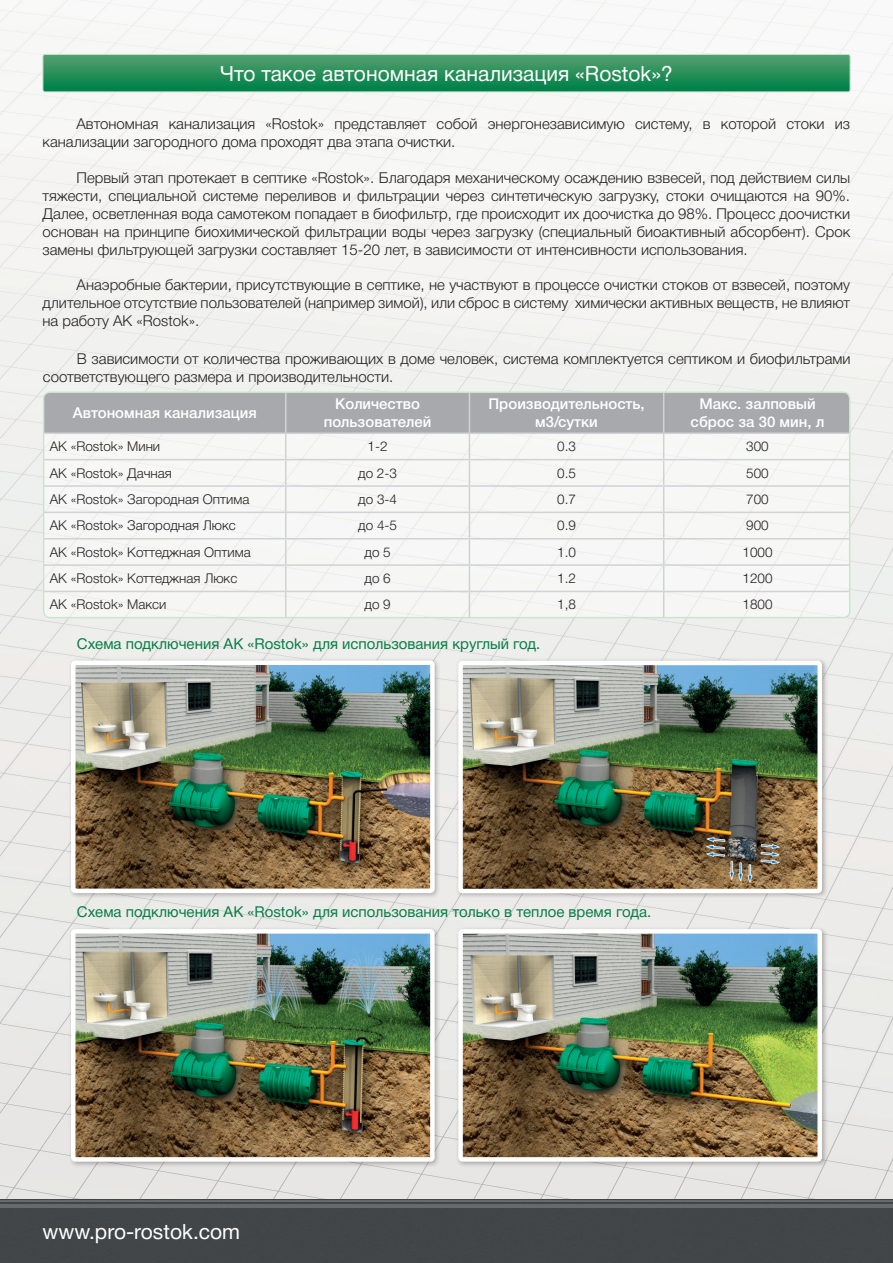
<style>
.page{position:relative;width:893px;height:1263px;background:#fff}
.page>*{position:absolute;margin:0;border:0;box-sizing:border-box;transform-origin:0 0}
.t1{font:21px "Helvetica Neue Cyr";color:#fff}
.t2{font:300 15px/18px "Helvetica Neue Cyr";color:#231f20}
.t3{font:15px "Helvetica Neue Cyr";color:#077e47}
.t4{font:500 15px/18px "Helvetica Neue Cyr";color:#fff;text-align:center}
.t5{font:300 13.5px "Helvetica Neue Cyr";color:#231f20}
</style>
<div class="page">
<img style="left:0;top:0;width:893px;height:1199px">
<div style="left:0;top:1199px;width:893px;height:64px;background:#424548"></div>
<hr style="left:0;top:1204px;width:893px;height:4px;background:#676a6b">
<hr style="left:0;top:1200px;width:893px;height:2px;background:#fff">
<svg style="left:43px;top:54px;width:807px;height:38px;background:#288f5b"></svg>
<div style="left:43px;top:54px;width:807px;height:38px;border:1px solid #c9e5cd;border-radius:2px"></div>
<div style="left:68px;top:657px;width:372px;height:242px;background:#231f20;opacity:.3"></div>
<img style="left:76px;top:665px;width:354px;height:223px">
<div style="left:71px;top:660px;width:364px;height:233px;border:4px solid #fff;border-radius:2px"></div>
<div style="left:455px;top:657px;width:373px;height:242px;background:#231f20;opacity:.3"></div>
<img style="left:463px;top:666px;width:354px;height:222px">
<div style="left:458px;top:661px;width:364px;height:232px;border:4px solid #fff;border-radius:2px"></div>
<div style="left:68px;top:926px;width:372px;height:242px;background:#231f20;opacity:.3"></div>
<img style="left:76px;top:934px;width:354px;height:223px">
<div style="left:71px;top:929px;width:364px;height:233px;border:4px solid #fff;border-radius:2px"></div>
<div style="left:455px;top:926px;width:373px;height:242px;background:#231f20;opacity:.3"></div>
<img style="left:463px;top:934px;width:354px;height:223px">
<div style="left:458px;top:929px;width:364px;height:233px;border:4px solid #fff;border-radius:2px"></div>
<svg style="left:44px;top:393px;width:806px;height:225px"></svg>
<hr style="left:44px;top:432px;width:242px;height:2px;background:#d1d2d4">
<hr style="left:286px;top:432px;width:183px;height:2px;background:#d1d2d4">
<hr style="left:469px;top:432px;width:195px;height:2px;background:#d1d2d4">
<hr style="left:664px;top:432px;width:186px;height:2px;background:#d1d2d4">
<div style="left:43px;top:391px;width:807px;height:227px;border:2px solid #c9e5cd;border-radius:6px"></div>
<h1 class="t1" style="left:220px;top:62px;width:454px">Что такое автономная канализация «Rostok»?</h1>
<p class="t2" style="left:43px;top:115px;width:809px;text-indent:34px">Автономная канализация «Rostok» представляет собой энергонезависимую систему, в которой стоки из канализации загородного дома проходят два этапа очистки.</p>
<p class="t2" style="left:42px;top:168px;width:809px;text-align:justify;text-indent:34px">Первый этап протекает в септике «Rostok». Благодаря механическому осаждению взвесей, под действием силы тяжести, специальной системе переливов и фильтрации через синтетическую загрузку, стоки очищаются на 90%.<br>Далее, осветленная вода самотеком попадает в биофильтр, где происходит их доочистка до 98%. Процесс доочистки основан на принципе биохимической фильтрации воды через загрузку (специальный биоактивный абсорбент). Срок замены фильтрующей загрузки составляет 15-20 лет, в зависимости от интенсивности использования.</p>
<p class="t2" style="left:43px;top:275px;width:809px;text-align:justify;text-indent:34px">Анаэробные бактерии, присутствующие в септике, не участвуют в процессе очистки стоков от взвесей, поэтому длительное отсутствие пользователей (например зимой), или сброс в систему химически активных веществ, не влияют на работу АК «Rostok».</p>
<p class="t2" style="left:43px;top:350px;width:809px;text-indent:34px">В зависимости от количества проживающих в доме человек, система комплектуется септиком и биофильтрами соответствующего размера и производительности.</p>
<p class="t4" style="left:73px;top:404px;width:185px">Автономная канализация</p>
<p class="t4" style="left:324px;top:395px;width:109px">Количество пользователей</p>
<p class="t4" style="left:488px;top:395px;width:158px">Производительность, м3/сутки</p>
<p class="t4" style="left:691px;top:395px;width:135px">Макс. залповый сброс за 30 мин, л</p>
<p class="t5" style="left:50px;top:439px;width:112px">АК «Rostok» Мини</p>
<p class="t5" style="left:368px;top:439px;width:22px">1-2</p>
<p class="t5" style="left:557px;top:439px;width:20px">0.3</p>
<p class="t5" style="left:746px;top:439px;width:24px">300</p>
<p class="t5" style="left:50px;top:465px;width:124px">АК «Rostok» Дачная</p>
<p class="t5" style="left:358px;top:465px;width:40px">до 2-3</p>
<p class="t5" style="left:557px;top:465px;width:20px">0.5</p>
<p class="t5" style="left:746px;top:465px;width:24px">500</p>
<p class="t5" style="left:50px;top:492px;width:201px">АК «Rostok» Загородная Оптима</p>
<p class="t5" style="left:358px;top:492px;width:40px">до 3-4</p>
<p class="t5" style="left:557px;top:492px;width:20px">0.7</p>
<p class="t5" style="left:746px;top:492px;width:24px">700</p>
<p class="t5" style="left:50px;top:518px;width:188px">АК «Rostok» Загородная Люкс</p>
<p class="t5" style="left:358px;top:518px;width:40px">до 4-5</p>
<p class="t5" style="left:557px;top:518px;width:20px">0.9</p>
<p class="t5" style="left:746px;top:518px;width:24px">900</p>
<p class="t5" style="left:50px;top:545px;width:203px">АК «Rostok» Коттеджная Оптима</p>
<p class="t5" style="left:364px;top:545px;width:28px">до 5</p>
<p class="t5" style="left:557px;top:545px;width:20px">1.0</p>
<p class="t5" style="left:742px;top:545px;width:32px">1000</p>
<p class="t5" style="left:50px;top:571px;width:189px">АК «Rostok» Коттеджная Люкс</p>
<p class="t5" style="left:364px;top:571px;width:28px">до 6</p>
<p class="t5" style="left:557px;top:571px;width:20px">1.2</p>
<p class="t5" style="left:742px;top:571px;width:32px">1200</p>
<p class="t5" style="left:50px;top:597px;width:118px">АК «Rostok» Макси</p>
<p class="t5" style="left:365px;top:597px;width:28px">до 9</p>
<p class="t5" style="left:557px;top:597px;width:20px">1,8</p>
<p class="t5" style="left:743px;top:597px;width:32px">1800</p>
<p class="t3" style="left:77px;top:635px;width:465px">Схема подключения АК «Rostok» для использования круглый год.</p>
<p class="t3" style="left:77px;top:904px;width:576px">Схема подключения АК «Rostok» для использования только в теплое время года.</p>
<h1 class="t1" style="left:43px;top:1220px;width:199px">www.pro-rostok.com</h1>
</div>
